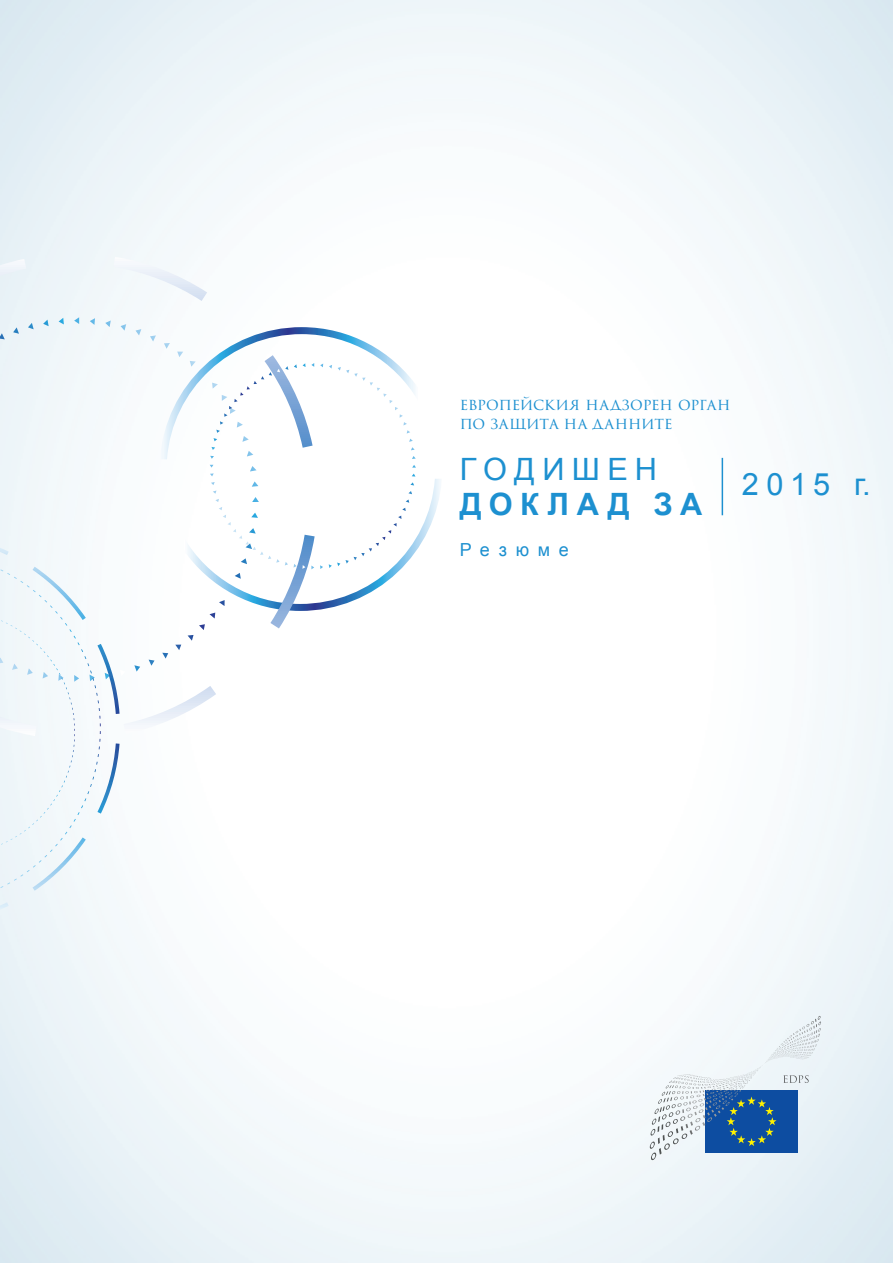
<style>
.page{position:relative;width:893px;height:1263px;background:#fff}
.page>*{position:absolute;margin:0;border:0;box-sizing:border-box;transform-origin:0 0}
.t1{font:30.75px "Arial";letter-spacing:.23em;color:#1d90d0}
.t2{font:700 30.75px "Arial";letter-spacing:.245em;color:#1d90d0}
.t3{font:18px "Arial";letter-spacing:.48em;color:#1d90d0}
.t4{font:15.9px/19px "Trajan Pro 3";letter-spacing:-.005em;color:#1d90d0}
</style>
<div class="page">
<svg style="left:0;top:257px;width:315px;height:479px"></svg>
<div style="left:0;top:548px;width:125px;height:362px;background:#f3f9fb"></div>
<svg style="left:150px;top:327px;width:268px;height:132px"></svg>
<svg style="left:184px;top:465px;width:258px;height:153px"></svg>
<svg style="left:650px;top:1016px;width:171px;height:145px"></svg>
<hr style="left:722px;top:458px;width:1px;height:57px;background:#1d90d0">
<p class="t4" style="left:460px;top:396px;width:272px">европейския надзорен орган по защита на данните</p>
<p class="t1" style="left:460px;top:449px;width:199px">ГОДИШЕН</p>
<p class="t2" style="left:460px;top:484px;width:244px">ДОКЛАД ЗА</p>
<p class="t3" style="left:460px;top:537px;width:111px">Резюме</p>
<p class="t1" style="left:742px;top:464px;width:130px">2015 г.</p>
</div>
